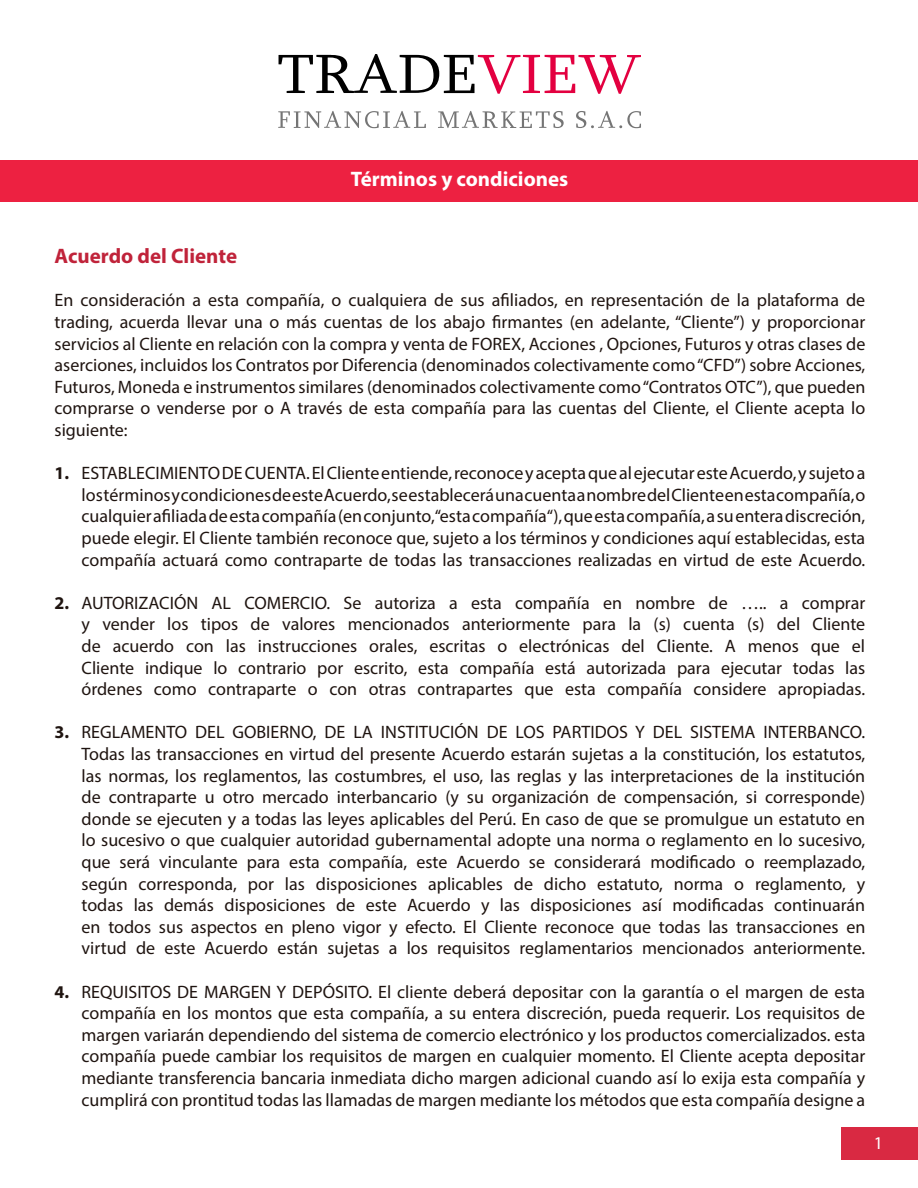
<style>
.page{position:relative;width:918px;height:1188px;background:#fff}
.page>*{position:absolute;margin:0;border:0;box-sizing:border-box;transform-origin:0 0}
.t1{font:700 21px "Myriad Pro";color:#fff}
.t2{font:700 21px "Myriad Pro";color:#c0233a}
.t3{font:18px/21.6px "Myriad Pro";color:#1f1410;text-align:justify}
.t4{font:18px "Myriad Pro";color:#fff}
.s1{font-weight:700}
</style>
<div class="page">
<div style="left:841px;top:1128px;width:77px;height:32px;background:#d92942"></div>
<hr style="left:0;top:160px;width:1px;height:42px;background:#ed2141">
<div style="left:1px;top:160px;width:917px;height:42px;background:#ed2141"></div>
<svg style="left:279px;top:54px;width:362px;height:40px"></svg>
<svg style="left:278px;top:111px;width:148px;height:17px"></svg>
<svg style="left:438px;top:111px;width:126px;height:17px"></svg>
<svg style="left:576px;top:111px;width:65px;height:17px"></svg>
<p class="t1" style="left:351px;top:166px;width:219px">Términos y condiciones</p>
<p class="t2" style="left:55px;top:242px;width:184px">Acuerdo del Cliente</p>
<p class="t3" style="left:55px;top:289px;width:812px">En consideración a esta compañía, o cualquiera de sus afiliados, en representación de la plataforma de trading, acuerda llevar una o más cuentas de los abajo firmantes (en adelante, “Cliente”) y proporcionar servicios al Cliente en relación con la compra y venta de FOREX, Acciones , Opciones, Futuros y otras clases de aserciones, incluidos los Contratos por Diferencia (denominados colectivamente como “CFD”) sobre Acciones, Futuros, Moneda e instrumentos similares (denominados colectivamente como “Contratos OTC”), que pueden comprarse o venderse por o A través de esta compañía para las cuentas del Cliente, el Cliente acepta lo siguiente:</p>
<p class="t3" style="left:82px;top:462px;width:785px;text-indent:-27px"><span class="s1">1.</span> ESTABLECIMIENTO DE CUENTA. El Cliente entiende, reconoce y acepta que al ejecutar este Acuerdo, y sujeto a los términos y condiciones de este Acuerdo, se establecerá una cuenta a nombre del Cliente en esta compañía, o cualquier afiliada de esta compañía (en conjunto, “esta compañía “), que esta compañía, a su entera discreción, puede elegir. El Cliente también reconoce que, sujeto a los términos y condiciones aquí establecidas, esta compañía actuará como contraparte de todas las transacciones realizadas en virtud de este Acuerdo.</p>
<p class="t3" style="left:82px;top:592px;width:785px;text-indent:-27px"><span class="s1">2.</span> AUTORIZACIÓN AL COMERCIO. Se autoriza a esta compañía en nombre de ….. a comprar y vender los tipos de valores mencionados anteriormente para la (s) cuenta (s) del Cliente de acuerdo con las instrucciones orales, escritas o electrónicas del Cliente. A menos que el Cliente indique lo contrario por escrito, esta compañía está autorizada para ejecutar todas las órdenes como contraparte o con otras contrapartes que esta compañía considere apropiadas.</p>
<p class="t3" style="left:82px;top:721px;width:785px;text-indent:-27px"><span class="s1">3.</span> REGLAMENTO DEL GOBIERNO, DE LA INSTITUCIÓN DE LOS PARTIDOS Y DEL SISTEMA INTERBANCO.<br>Todas las transacciones en virtud del presente Acuerdo estarán sujetas a la constitución, los estatutos, las normas, los reglamentos, las costumbres, el uso, las reglas y las interpretaciones de la institución de contraparte u otro mercado interbancario (y su organización de compensación, si corresponde) donde se ejecuten y a todas las leyes aplicables del Perú. En caso de que se promulgue un estatuto en lo sucesivo o que cualquier autoridad gubernamental adopte una norma o reglamento en lo sucesivo, que será vinculante para esta compañía, este Acuerdo se considerará modificado o reemplazado, según corresponda, por las disposiciones aplicables de dicho estatuto, norma o reglamento, y todas las demás disposiciones de este Acuerdo y las disposiciones así modificadas continuarán en todos sus aspectos en pleno vigor y efecto. El Cliente reconoce que todas las transacciones en virtud de este Acuerdo están sujetas a los requisitos reglamentarios mencionados anteriormente.</p>
<p class="t3" style="left:82px;top:980px;width:785px;text-indent:-27px"><span class="s1">4.</span> REQUISITOS DE MARGEN Y DEPÓSITO. El cliente deberá depositar con la garantía o el margen de esta compañía en los montos que esta compañía, a su entera discreción, pueda requerir. Los requisitos de margen variarán dependiendo del sistema de comercio electrónico y los productos comercializados. esta compañía puede cambiar los requisitos de margen en cualquier momento. El Cliente acepta depositar mediante transferencia bancaria inmediata dicho margen adicional cuando así lo exija esta compañía y cumplirá con prontitud todas las llamadas de margen mediante los métodos que esta compañía designe a</p>
<p class="t4" style="left:874px;top:1132px;width:11px">1</p>
</div>
